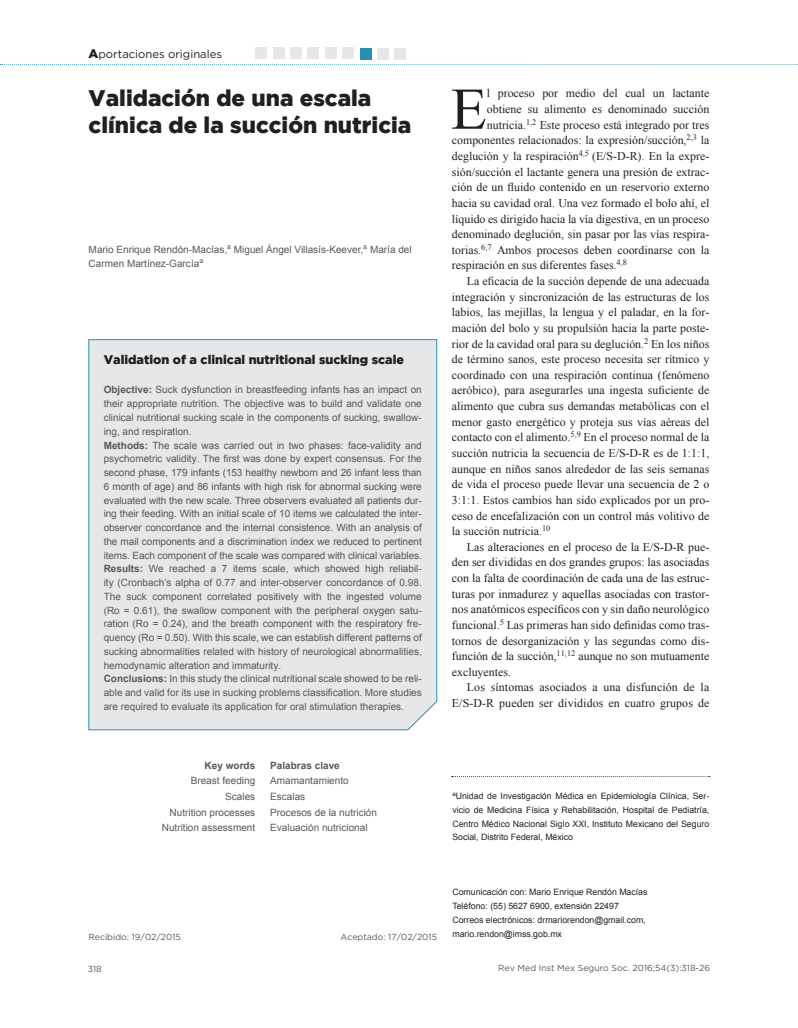
<style>
.page{position:relative;width:798px;height:1028px;background:#fff}
.page>*{position:absolute;margin:0;border:0;box-sizing:border-box;transform-origin:0 0}
.t1{font:59.12px "Times New Roman";color:#231f20}
.t2{font:900 22.5px/27px "Gotham";color:#231f20}
.t3{font:900 12.5px "Gotham";color:#231f20}
.t4{font:11.88px "Times New Roman";color:#231f20}
.t5{font:11.25px "Gotham HTF";color:#231f20}
.t6{font:10px/13.8px "Arial";color:#57585a}
.t7{font:700 10px "Arial";color:#57585a}
.t8{font:8.75px/13.8px "Arial";color:#231f20;text-align:justify}
.t9{font:8.75px "Gotham HTF";color:#57585a}
.t10{font:8.75px "Gotham";color:#57585a}
.s1{font-family:"Gotham";font-weight:900;font-size:12.5px}
.s2{font-weight:700}
</style>
<div class="page">
<svg style="left:0;top:64px;width:798px;height:1px"></svg>
<div style="left:88px;top:339px;width:349px;height:391px;background:#e6e7e9"></div>
<div style="left:255px;top:48px;width:12px;height:11px;background:#e6e7e9"></div>
<div style="left:290px;top:48px;width:11px;height:11px;background:#e6e7e9"></div>
<div style="left:273px;top:48px;width:11px;height:11px;background:#e6e7e9"></div>
<div style="left:307px;top:48px;width:12px;height:11px;background:#e6e7e9"></div>
<div style="left:342px;top:48px;width:11px;height:11px;background:#e6e7e9"></div>
<div style="left:325px;top:48px;width:11px;height:11px;background:#e6e7e9"></div>
<div style="left:360px;top:48px;width:11px;height:12px;background:#2a8fb0"></div>
<div style="left:394px;top:48px;width:12px;height:12px;background:#e6e7e9"></div>
<div style="left:377px;top:48px;width:11px;height:12px;background:#e6e7e9"></div>
<svg style="left:451px;top:776px;width:258px;height:1px"></svg>
<p class="t5" style="left:88px;top:48px;width:135px"><span class="s1">A</span>portaciones originales</p>
<h2 class="t2" style="left:89px;top:84px;width:324px">Validación de una escala clínica de la succión nutricia</h2>
<p class="t6" style="left:89px;top:242px;width:324px">Mario Enrique Rendón-Macías,<sup>a</sup> Miguel Ángel Villasís-Keever,<sup>a</sup> María del<br>Carmen Martínez-García<sup>a</sup></p>
<p class="t3" style="left:104px;top:352px;width:302px">Validation of a clinical nutritional sucking scale</p>
<p class="t6" style="left:104px;top:383px;width:319px"><span class="s2">Objective:</span> Suck dysfunction in breastfeeding infants has an impact on their appropriate nutrition. The objective was to build and validate one clinical nutritional sucking scale in the components of sucking, swallow&shy;ing, and respiration.<br><span class="s2">Methods:</span> The scale was carried out in two phases: face-validity and psychometric validity. The first was done by expert consensus. For the second phase, 179 infants (153 healthy newborn and 26 infant less than 6 month of age) and 86 infants with high risk for abnormal sucking were evaluated with the new scale. Three observers evaluated all patients dur&shy;ing their feeding. With an initial scale of 10 items we calculated the inter&shy;observer concordance and the internal consistence. With an analysis of the mail components and a discrimination index we reduced to pertinent items. Each component of the scale was compared with clinical variables.<br><span class="s2">Results:</span> We reached a 7 items scale, which showed high reliabil&shy;ity (Cronbach’s alpha of 0.77 and inter-observer concordance of 0.98.<br>The suck component correlated positively with the ingested volume (Ro = 0.61), the swallow component with the peripheral oxygen satu&shy;ration (Ro = 0.24), and the breath component with the respiratory fre&shy;quency (Ro = 0.50). With this scale, we can establish different patterns of sucking abnormalities related with history of neurological abnormalities, hemodynamic alteration and immaturity.<br><span class="s2">Conclusions:</span> In this study the clinical nutritional scale showed to be reli&shy;able and valid for its use in sucking problems classification. More studies are required to evaluate its application for oral stimulation therapies.</p>
<h1 class="t1" style="left:450px;top:69px;width:38px">E</h1>
<p class="t4" style="left:486px;top:85px;width:224px">l proceso por medio del cual un lactante</p>
<p class="t4" style="left:486px;top:101px;width:224px">obtiene su alimento es denominado succión</p>
<p class="t4" style="left:486px;top:117px;width:224px">nutricia.<sup>1,2</sup> Este proceso está integrado por tres</p>
<p class="t4" style="left:451px;top:132px;width:259px">componentes relacionados: la expresión/succión,<sup>2,3</sup> la</p>
<p class="t4" style="left:451px;top:148px;width:259px">deglución y la respiración<sup>4,5</sup> (E/S-D-R). En la expre-</p>
<p class="t4" style="left:451px;top:164px;width:259px">sión/succión el lactante genera una presión de extrac-</p>
<p class="t4" style="left:451px;top:179px;width:259px">ción de un fluido contenido en un reservorio externo</p>
<p class="t4" style="left:451px;top:195px;width:259px">hacia su cavidad oral. Una vez formado el bolo ahí, el</p>
<p class="t4" style="left:451px;top:210px;width:259px">líquido es dirigido hacia la vía digestiva, en un proceso</p>
<p class="t4" style="left:451px;top:226px;width:259px">denominado deglución, sin pasar por las vías respira-</p>
<p class="t4" style="left:451px;top:242px;width:259px">torias.<sup>6,7</sup> Ambos procesos deben coordinarse con la</p>
<p class="t4" style="left:451px;top:257px;width:176px">respiración en sus diferentes fases.<sup>4,8</sup></p>
<p class="t4" style="left:466px;top:273px;width:244px">La eficacia de la succión depende de una adecuada</p>
<p class="t4" style="left:451px;top:289px;width:259px">integración y sincronización de las estructuras de los</p>
<p class="t4" style="left:451px;top:304px;width:259px">labios, las mejillas, la lengua y el paladar, en la for-</p>
<p class="t4" style="left:451px;top:320px;width:259px">mación del bolo y su propulsión hacia la parte poste-</p>
<p class="t4" style="left:451px;top:335px;width:259px">rior de la cavidad oral para su deglución.<sup>2</sup> En los niños</p>
<p class="t4" style="left:451px;top:351px;width:259px">de término sanos, este proceso necesita ser rítmico y</p>
<p class="t4" style="left:451px;top:367px;width:259px">coordinado con una respiración continua (fenómeno</p>
<p class="t4" style="left:451px;top:382px;width:259px">aeróbico), para asegurarles una ingesta suficiente de</p>
<p class="t4" style="left:451px;top:398px;width:259px">alimento que cubra sus demandas metabólicas con el</p>
<p class="t4" style="left:451px;top:414px;width:259px">menor gasto energético y proteja sus vías aéreas del</p>
<p class="t4" style="left:451px;top:429px;width:259px">contacto con el alimento.<sup>5,9</sup> En el proceso normal de la</p>
<p class="t4" style="left:451px;top:445px;width:259px">succión nutricia la secuencia de E/S-D-R es de 1:1:1,</p>
<p class="t4" style="left:451px;top:460px;width:259px">aunque en niños sanos alrededor de las seis semanas</p>
<p class="t4" style="left:451px;top:476px;width:259px">de vida el proceso puede llevar una secuencia de 2 o</p>
<p class="t4" style="left:451px;top:492px;width:259px">3:1:1. Estos cambios han sido explicados por un pro-</p>
<p class="t4" style="left:451px;top:507px;width:259px">ceso de encefalización con un control más volitivo de</p>
<p class="t4" style="left:451px;top:523px;width:100px">la succión nutricia.<sup>10</sup></p>
<p class="t4" style="left:466px;top:539px;width:244px">Las alteraciones en el proceso de la E/S-D-R pue-</p>
<p class="t4" style="left:451px;top:554px;width:259px">den ser divididas en dos grandes grupos: las asociadas</p>
<p class="t4" style="left:451px;top:570px;width:259px">con la falta de coordinación de cada una de las estruc-</p>
<p class="t4" style="left:451px;top:585px;width:259px">turas por inmadurez y aquellas asociadas con trastor-</p>
<p class="t4" style="left:451px;top:601px;width:259px">nos anatómicos específicos con y sin daño neurológico</p>
<p class="t4" style="left:451px;top:617px;width:259px">funcional.<sup>5</sup> Las primeras han sido definidas como tras-</p>
<p class="t4" style="left:451px;top:632px;width:259px">tornos de desorganización y las segundas como dis-</p>
<p class="t4" style="left:451px;top:648px;width:259px">función de la succión,<sup>11,12</sup> aunque no son mutuamente</p>
<p class="t4" style="left:451px;top:664px;width:61px">excluyentes.</p>
<p class="t4" style="left:466px;top:679px;width:244px">Los síntomas asociados a una disfunción de la</p>
<p class="t4" style="left:451px;top:695px;width:259px">E/S-D-R pueden ser divididos en cuatro grupos de</p>
<p class="t7" style="left:204px;top:758px;width:52px">Key words</p>
<p class="t6" style="left:162px;top:773px;width:95px;line-height:15.6px;text-align:right">Breast feeding<br>Scales<br>Nutrition processes<br>Nutrition assessment</p>
<p class="t7" style="left:270px;top:758px;width:71px">Palabras clave</p>
<p class="t6" style="left:270px;top:773px;width:108px;line-height:15.6px">Amamantamiento<br>Escalas<br>Procesos de la nutrición<br>Evaluación nutricional</p>
<p class="t8" style="left:452px;top:789px;width:258px"><sup>a</sup>Unidad de Investigación Médica en Epidemiología Clínica, Ser&shy;vicio de Medicina Física y Rehabilitación, Hospital de Pediatría, Centro Médico Nacional Siglo XXI, Instituto Mexicano del Seguro Social, Distrito Federal, México</p>
<p class="t10" style="left:88px;top:930px;width:94px">Recibido: 19/02/2015</p>
<p class="t10" style="left:340px;top:930px;width:98px">Aceptado: 17/02/2015</p>
<p class="t9" style="left:88px;top:963px;width:16px">318</p>
<p class="t8" style="left:452px;top:885px;width:197px;text-align:left">Comunicación con: Mario Enrique Rendón Macías Teléfono: (55) 5627 6900, extensión 22497<br>Correos electrónicos: drmariorendon@gmail.com, mario.rendon@imss.gob.mx</p>
<p class="t9" style="left:498px;top:963px;width:213px">Rev Med Inst Mex Seguro Soc. 2016;54(3):318-26</p>
</div>
